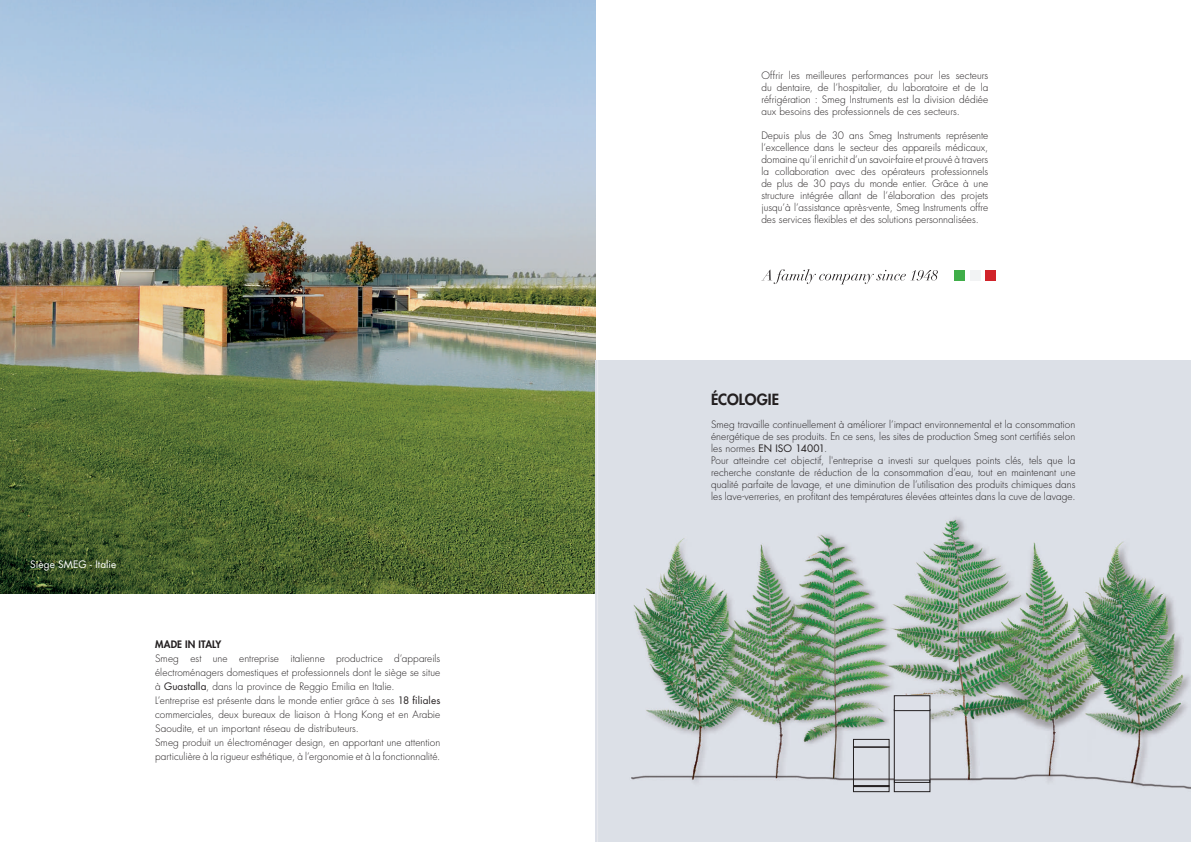
<style>
.page{position:relative;width:1191px;height:842px;background:#fff}
.page>*{position:absolute;margin:0;border:0;box-sizing:border-box;transform-origin:0 0}
.t1{font:800 15px "Futura Std";letter-spacing:.005em;color:#231f20}
.t2{font:300 10px/12px "Futura Std";letter-spacing:.005em;color:#231f20}
.t3{font:10px "Futura Std";letter-spacing:.005em;color:#fff}
.t4{font:800 10px "Futura Std";letter-spacing:.01em;color:#231f20}
.s1{font-weight:400}
</style>
<div class="page">
<img style="left:0;top:0;width:595px;height:594px">
<img style="left:595px;top:360px;width:596px;height:482px">
<div style="left:894px;top:709px;width:36px;height:83px;background:#dde0e8"></div>
<div style="left:894px;top:709px;width:36px;height:83px;border:1px solid #231f20"></div>
<div style="left:894px;top:696px;width:36px;height:15px;background:#dde0e8"></div>
<div style="left:894px;top:695px;width:36px;height:16px;border:1px solid #231f20"></div>
<div style="left:894px;top:780px;width:36px;height:3px;border:1px solid #231f20"></div>
<div style="left:853px;top:747px;width:36px;height:45px;border:1px solid #231f20"></div>
<div style="left:853px;top:739px;width:36px;height:9px;border:1px solid #231f20"></div>
<div style="left:853px;top:785px;width:36px;height:2px;border:1px solid #231f20"></div>
<div style="left:954px;top:270px;width:10px;height:10px;background:#40ae49"></div>
<div style="left:970px;top:270px;width:10px;height:10px;background:#f2f3f4"></div>
<div style="left:985px;top:270px;width:10px;height:10px;background:#d1232a"></div>
<svg style="left:761px;top:269px;width:176px;height:15px"></svg>
<p class="t3" style="left:30px;top:558px;width:88px">Siège SMEG - Italie</p>
<p class="t4" style="left:155px;top:638px;width:68px">MADE IN ITALY</p>
<p class="t2" style="left:155px;top:652px;width:287px;line-height:14px">Smeg est une entreprise italienne productrice d’appareils électroménagers domestiques et professionnels dont le siège se situe à <span class="s1">Guastalla</span>, dans la province de Reggio Emilia en Italie.<br>L’entreprise est présente dans le monde entier grâce à ses <span class="s1">18 filiales </span>commerciales, deux bureaux de liaison à Hong Kong et en Arabie Saoudite, et un important réseau de distributeurs.<br>Smeg produit un électroménager design, en apportant une attention particulière à la rigueur esthétique, à l’ergonomie et à la fonctionnalité.</p>
<p class="t2" style="left:761px;top:70px;width:228px;text-align:justify">Offrir les meilleures performances pour les secteurs du dentaire, de l’hospitalier, du laboratoire et de la réfrigération : Smeg Instruments est la division dédiée aux besoins des professionnels de ces secteurs.</p>
<p class="t2" style="left:761px;top:130px;width:228px;text-align:justify">Depuis plus de 30 ans Smeg Instruments représente l’excellence dans le secteur des appareils médicaux, domaine qu’il enrichit d’un savoir-faire et prouvé à travers la collaboration avec des opérateurs professionnels de plus de 30 pays du monde entier. Grâce à une structure intégrée allant de l’élaboration des projets jusqu’à l’assistance après-vente, Smeg Instruments offre des services flexibles et des solutions personnalisées.</p>
<h1 class="t1" style="left:711px;top:390px;width:69px">ÉCOLOGIE</h1>
<p class="t2" style="left:711px;top:419px;width:366px">Smeg travaille continuellement à améliorer l’impact environnemental et la consommation énergétique de ses produits. En ce sens, les sites de production Smeg sont certifiés selon les normes <span class="s1">EN ISO 14001</span>.<br>Pour atteindre cet objectif, l'entreprise a investi sur quelques points clés, tels que la recherche constante de réduction de la consommation d’eau, tout en maintenant une qualité parfaite de lavage, et une diminution de l’utilisation des produits chimiques dans les lave-verreries, en profitant des températures élevées atteintes dans la cuve de lavage.</p>
</div>
